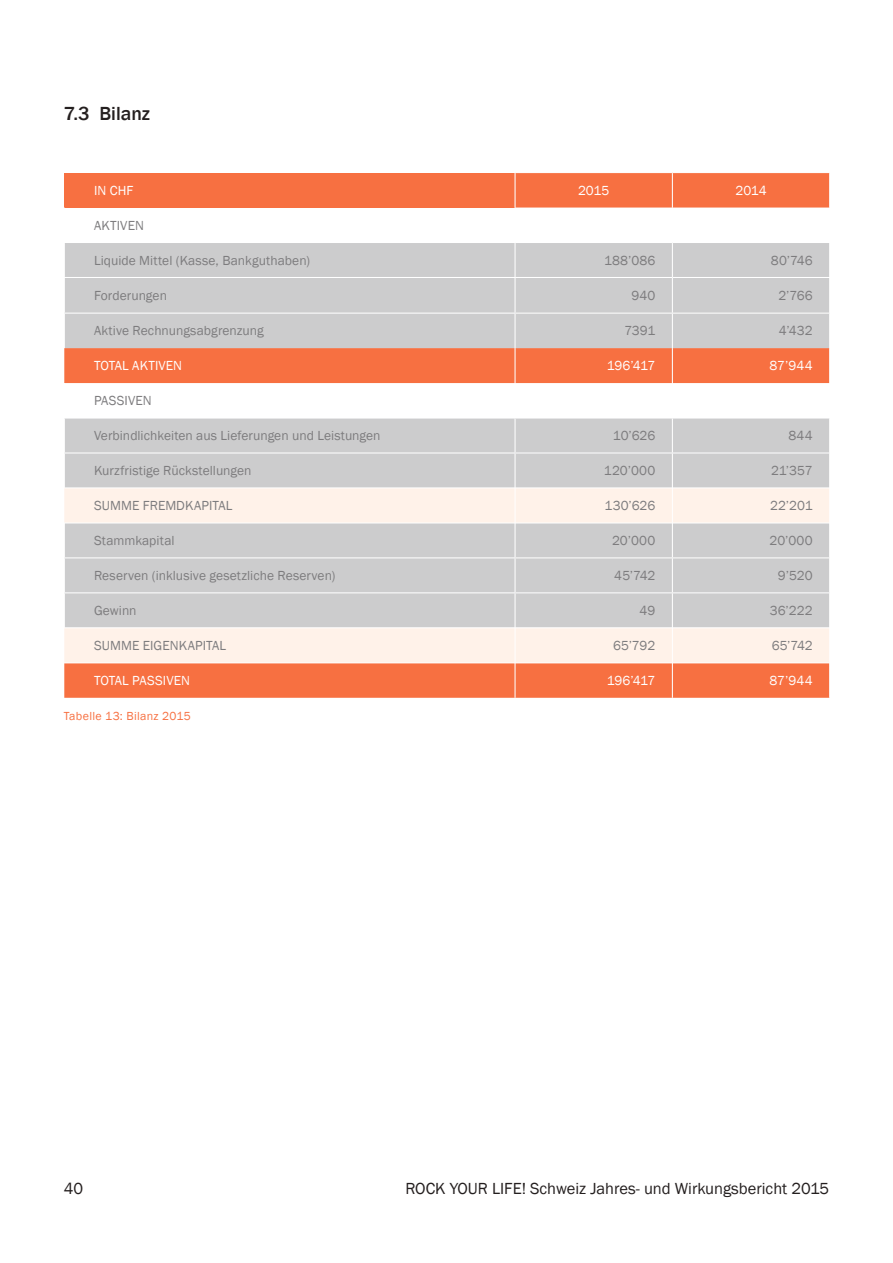
<style>
.page{position:relative;width:893px;height:1263px;background:#fff}
.page>*{position:absolute;margin:0;border:0;box-sizing:border-box;transform-origin:0 0}
.t1{font:500 19.5px "Franklin Gothic";color:#241f1f}
.t2{font:16.5px "Franklin Gothic";color:#241f1f}
.t3{font:13.5px "Franklin Gothic";letter-spacing:.005em;color:#7d7c7e}
.t4{font:13.5px "Franklin Gothic";letter-spacing:.005em;color:#fff}
.t5{font:12px "Franklin Gothic";letter-spacing:.025em;color:#f77041}
</style>
<div class="page">
<svg style="left:64px;top:173px;width:765px;height:525px;fill:#f77041"></svg>
<svg style="left:64px;top:243px;width:765px;height:244px;background:#d9c6c0"></svg>
<svg style="left:64px;top:488px;width:765px;height:174px;background:#e0dbd8"></svg>
<hr style="left:515px;top:242px;width:157px;height:1px;background:#fff">
<hr style="left:672px;top:242px;width:158px;height:1px;background:#fff">
<hr style="left:515px;top:277px;width:157px;height:1px;background:#fff">
<hr style="left:672px;top:277px;width:158px;height:1px;background:#fff">
<hr style="left:514px;top:173px;width:2px;height:35px;background:#fff">
<hr style="left:672px;top:173px;width:1px;height:35px;background:#fff">
<hr style="left:64px;top:208px;width:1px;height:34px;background:#fff">
<hr style="left:64px;top:243px;width:1px;height:34px;background:#fff">
<hr style="left:64px;top:278px;width:1px;height:35px;background:#fff">
<hr style="left:64px;top:314px;width:1px;height:34px;background:#fff">
<hr style="left:64px;top:383px;width:1px;height:34px;background:#fff">
<hr style="left:64px;top:418px;width:1px;height:34px;background:#fff">
<hr style="left:64px;top:453px;width:1px;height:35px;background:#fff">
<hr style="left:64px;top:523px;width:1px;height:34px;background:#fff">
<hr style="left:64px;top:558px;width:1px;height:34px;background:#fff">
<hr style="left:64px;top:593px;width:1px;height:35px;background:#fff">
<hr style="left:514px;top:208px;width:2px;height:34px;background:#fff">
<hr style="left:672px;top:208px;width:1px;height:34px;background:#fff">
<hr style="left:514px;top:243px;width:2px;height:34px;background:#fff">
<hr style="left:672px;top:243px;width:1px;height:34px;background:#fff">
<hr style="left:514px;top:278px;width:2px;height:35px;background:#fff">
<hr style="left:672px;top:278px;width:1px;height:35px;background:#fff">
<hr style="left:514px;top:314px;width:2px;height:34px;background:#fff">
<hr style="left:672px;top:314px;width:1px;height:34px;background:#fff">
<hr style="left:514px;top:383px;width:2px;height:34px;background:#fff">
<hr style="left:672px;top:383px;width:1px;height:35px;background:#fff">
<hr style="left:514px;top:418px;width:2px;height:34px;background:#fff">
<hr style="left:672px;top:418px;width:1px;height:35px;background:#fff">
<hr style="left:514px;top:453px;width:2px;height:35px;background:#fff">
<hr style="left:672px;top:453px;width:1px;height:35px;background:#fff">
<hr style="left:514px;top:523px;width:2px;height:34px;background:#fff">
<hr style="left:672px;top:523px;width:1px;height:34px;background:#fff">
<hr style="left:514px;top:558px;width:2px;height:34px;background:#fff">
<hr style="left:672px;top:558px;width:1px;height:34px;background:#fff">
<hr style="left:514px;top:593px;width:2px;height:35px;background:#fff">
<hr style="left:672px;top:593px;width:1px;height:35px;background:#fff">
<hr style="left:64px;top:242px;width:451px;height:1px;background:#fff">
<hr style="left:64px;top:277px;width:451px;height:1px;background:#fff">
<hr style="left:64px;top:313px;width:452px;height:1px;background:#fff">
<hr style="left:64px;top:417px;width:452px;height:1px;background:#fff">
<hr style="left:64px;top:452px;width:452px;height:1px;background:#fff">
<hr style="left:64px;top:557px;width:452px;height:1px;background:#fff">
<hr style="left:64px;top:592px;width:452px;height:1px;background:#fff">
<hr style="left:516px;top:313px;width:156px;height:1px;background:#fff">
<hr style="left:672px;top:313px;width:157px;height:1px;background:#fff">
<hr style="left:516px;top:418px;width:156px;height:1px;background:#fff">
<hr style="left:672px;top:418px;width:157px;height:1px;background:#fff">
<hr style="left:516px;top:453px;width:156px;height:1px;background:#fff">
<hr style="left:672px;top:453px;width:157px;height:1px;background:#fff">
<hr style="left:516px;top:557px;width:156px;height:1px;background:#fff">
<hr style="left:672px;top:557px;width:157px;height:1px;background:#fff">
<hr style="left:516px;top:592px;width:156px;height:1px;background:#fff">
<hr style="left:672px;top:592px;width:157px;height:1px;background:#fff">
<hr style="left:515px;top:488px;width:1px;height:35px;background:#fff">
<hr style="left:672px;top:488px;width:1px;height:35px;background:#fff">
<hr style="left:514px;top:348px;width:2px;height:35px;background:#fff">
<hr style="left:672px;top:348px;width:1px;height:35px;background:#fff">
<hr style="left:515px;top:628px;width:1px;height:35px;background:#fff">
<hr style="left:672px;top:628px;width:1px;height:35px;background:#fff">
<hr style="left:514px;top:663px;width:2px;height:35px;background:#fff">
<hr style="left:672px;top:663px;width:1px;height:35px;background:#fff">
<hr style="left:64px;top:487px;width:774px;height:1px;background:#fff">
<hr style="left:64px;top:523px;width:774px;height:1px;background:#fff">
<hr style="left:64px;top:627px;width:774px;height:1px;background:#fff">
<hr style="left:64px;top:662px;width:774px;height:1px;background:#fff">
<h1 class="t1" style="left:64px;top:101px;width:88px">7.3 Bilanz</h1>
<p class="t4" style="left:94px;top:182px;width:41px">IN CHF</p>
<p class="t4" style="left:578px;top:182px;width:33px">2015</p>
<p class="t4" style="left:735px;top:182px;width:33px">2014</p>
<p class="t3" style="left:94px;top:217px;width:51px">AKTIVEN</p>
<p class="t3" style="left:94px;top:252px;width:218px">Liquide Mittel (Kasse, Bankguthaben)</p>
<p class="t3" style="left:604px;top:252px;width:53px">188’086</p>
<p class="t3" style="left:771px;top:252px;width:43px">80’746</p>
<p class="t3" style="left:94px;top:287px;width:74px">Forderungen</p>
<p class="t3" style="left:631px;top:287px;width:26px">940</p>
<p class="t3" style="left:778px;top:287px;width:36px">2’766</p>
<p class="t3" style="left:94px;top:322px;width:171px">Aktive Rechnungsabgrenzung</p>
<p class="t3" style="left:624px;top:322px;width:32px">7391</p>
<p class="t3" style="left:779px;top:322px;width:35px">4’432</p>
<p class="t4" style="left:94px;top:357px;width:90px">TOTAL AKTIVEN</p>
<p class="t4" style="left:607px;top:357px;width:50px">196’417</p>
<p class="t4" style="left:770px;top:357px;width:45px">87’944</p>
<p class="t3" style="left:94px;top:392px;width:59px">PASSIVEN</p>
<p class="t3" style="left:94px;top:427px;width:288px">Verbindlichkeiten aus Lieferungen und Leistungen</p>
<p class="t3" style="left:613px;top:427px;width:44px">10’626</p>
<p class="t3" style="left:788px;top:427px;width:26px">844</p>
<p class="t3" style="left:94px;top:462px;width:159px">Kurzfristige Rückstellungen</p>
<p class="t3" style="left:604px;top:462px;width:53px">120’000</p>
<p class="t3" style="left:771px;top:462px;width:43px">21’357</p>
<p class="t3" style="left:94px;top:497px;width:140px">SUMME FREMDKAPITAL</p>
<p class="t3" style="left:605px;top:497px;width:52px">130’626</p>
<p class="t3" style="left:770px;top:497px;width:44px">22’201</p>
<p class="t3" style="left:94px;top:532px;width:82px">Stammkapital</p>
<p class="t3" style="left:612px;top:532px;width:45px">20’000</p>
<p class="t3" style="left:769px;top:532px;width:45px">20’000</p>
<p class="t3" style="left:94px;top:567px;width:243px">Reserven (inklusive gesetzliche Reserven)</p>
<p class="t3" style="left:614px;top:567px;width:43px">45’742</p>
<p class="t3" style="left:778px;top:567px;width:36px">9’520</p>
<p class="t3" style="left:94px;top:602px;width:44px">Gewinn</p>
<p class="t3" style="left:639px;top:602px;width:17px">49</p>
<p class="t3" style="left:770px;top:602px;width:44px">36’222</p>
<p class="t3" style="left:94px;top:637px;width:134px">SUMME EIGENKAPITAL</p>
<p class="t3" style="left:613px;top:637px;width:44px">65’792</p>
<p class="t3" style="left:772px;top:637px;width:42px">65’742</p>
<p class="t4" style="left:94px;top:672px;width:97px">TOTAL PASSIVEN</p>
<p class="t4" style="left:607px;top:672px;width:50px">196’417</p>
<p class="t4" style="left:770px;top:672px;width:45px">87’944</p>
<p class="t5" style="left:64px;top:708px;width:129px">Tabelle 13: Bilanz 2015</p>
<p class="t2" style="left:64px;top:1178px;width:21px">40</p>
<p class="t2" style="left:405px;top:1178px;width:425px">ROCK YOUR LIFE! Schweiz Jahres- und Wirkungsbericht 2015</p>
</div>
